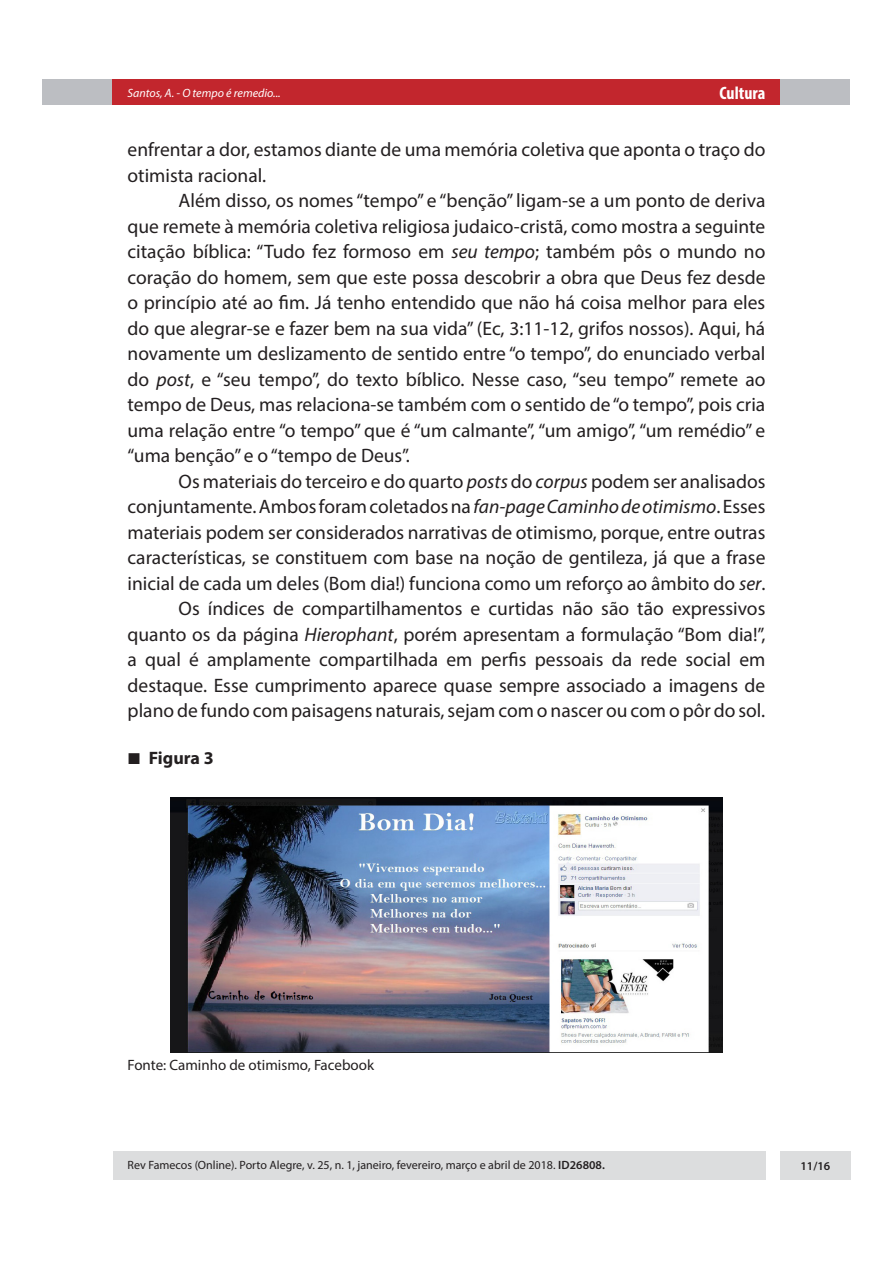
<style>
.page{position:relative;width:893px;height:1263px;background:#fff}
.page>*{position:absolute;margin:0;border:0;box-sizing:border-box;transform-origin:0 0}
.Interna_-_parágrafo{font:19.5px/25.5px "Myriad Pro";color:#231f20;text-align:justify}
.t1{font:700 condensed 18px "Myriad Pro";color:#fff}
.t2{font:700 18px "Myriad Pro";color:#231f20}
.t3{font:15px "Myriad Pro";color:#231f20}
.t4{font:12px "Myriad Pro";color:#231f20}
.t5{font:italic 12px "Myriad Pro";color:#fff}
.t6{font:600 12px "Myriad Pro";color:#231f20}
.s1{font-style:italic}
.s2{font-weight:600}
</style>
<div class="page">
<div style="left:43px;top:80px;width:807px;height:25px;background:#bcbec2"></div>
<div style="left:113px;top:80px;width:667px;height:25px;background:#c2262d"></div>
<div style="left:780px;top:1151px;width:70px;height:28px;background:#dcddde"></div>
<div style="left:113px;top:1151px;width:652px;height:28px;background:#dcddde"></div>
<img style="left:170px;top:797px;width:553px;height:255px">
<p class="t5" style="left:128px;top:85px;width:155px">Santos, A. - O tempo é remedio...</p>
<p class="t1" style="left:719px;top:82px;width:47px">Cultura</p>
<p class="Interna_-_parágrafo" style="left:128px;top:136px;width:639px">enfrentar a dor, estamos diante de uma memória coletiva que aponta o traço do otimista racional.</p>
<p class="Interna_-_parágrafo" style="left:128px;top:187px;width:639px;text-indent:51px">Além disso, os nomes “tempo” e “benção” ligam-se a um ponto de deriva que remete à memória coletiva religiosa judaico-cristã, como mostra a seguinte citação bíblica: “Tudo fez formoso em <span class="s1">seu tempo</span>; também pôs o mundo no coração do homem, sem que este possa descobrir a obra que Deus fez desde o princípio até ao fim. Já tenho entendido que não há coisa melhor para eles do que alegrar-se e fazer bem na sua vida” (Ec, 3:11-12, grifos nossos). Aqui, há novamente um deslizamento de sentido entre “o tempo”, do enunciado verbal do <span class="s1">post</span>, e “seu tempo”, do texto bíblico. Nesse caso, “seu tempo” remete ao tempo de Deus, mas relaciona-se também com o sentido de “o tempo”, pois cria uma relação entre “o tempo” que é “um calmante”, “um amigo”, “um remédio” e “uma benção” e o “tempo de Deus”.</p>
<p class="Interna_-_parágrafo" style="left:128px;top:468px;width:639px;text-indent:51px">Os materiais do terceiro e do quarto <span class="s1">posts</span> do <span class="s1">corpus</span> podem ser analisados conjuntamente. Ambos foram coletados na <span class="s1">fan-page Caminho de otimismo</span>. Esses materiais podem ser considerados narrativas de otimismo, porque, entre outras características, se constituem com base na noção de gentileza, já que a frase inicial de cada um deles (Bom dia!) funciona como um reforço ao âmbito do <span class="s1">ser</span>.</p>
<p class="Interna_-_parágrafo" style="left:128px;top:595px;width:639px;text-indent:51px">Os índices de compartilhamentos e curtidas não são tão expressivos quanto os da página <span class="s1">Hierophant</span>, porém apresentam a formulação “Bom dia!”, a qual é amplamente compartilhada em perfis pessoais da rede social em destaque. Esse cumprimento aparece quase sempre associado a imagens de plano de fundo com paisagens naturais, sejam com o nascer ou com o pôr do sol.</p>
<p class="t2" style="left:149px;top:746px;width:66px">Figura 3</p>
<p class="t3" style="left:128px;top:1055px;width:248px">Fonte: Caminho de otimismo, Facebook</p>
<p class="t4" style="left:128px;top:1158px;width:479px">Rev Famecos (Online). Porto Alegre, v. 25, n. 1, janeiro, fevereiro, março e abril de 2018. <span class="s2">ID26808.</span></p>
<p class="t6" style="left:800px;top:1158px;width:31px">11/16</p>
</div>
